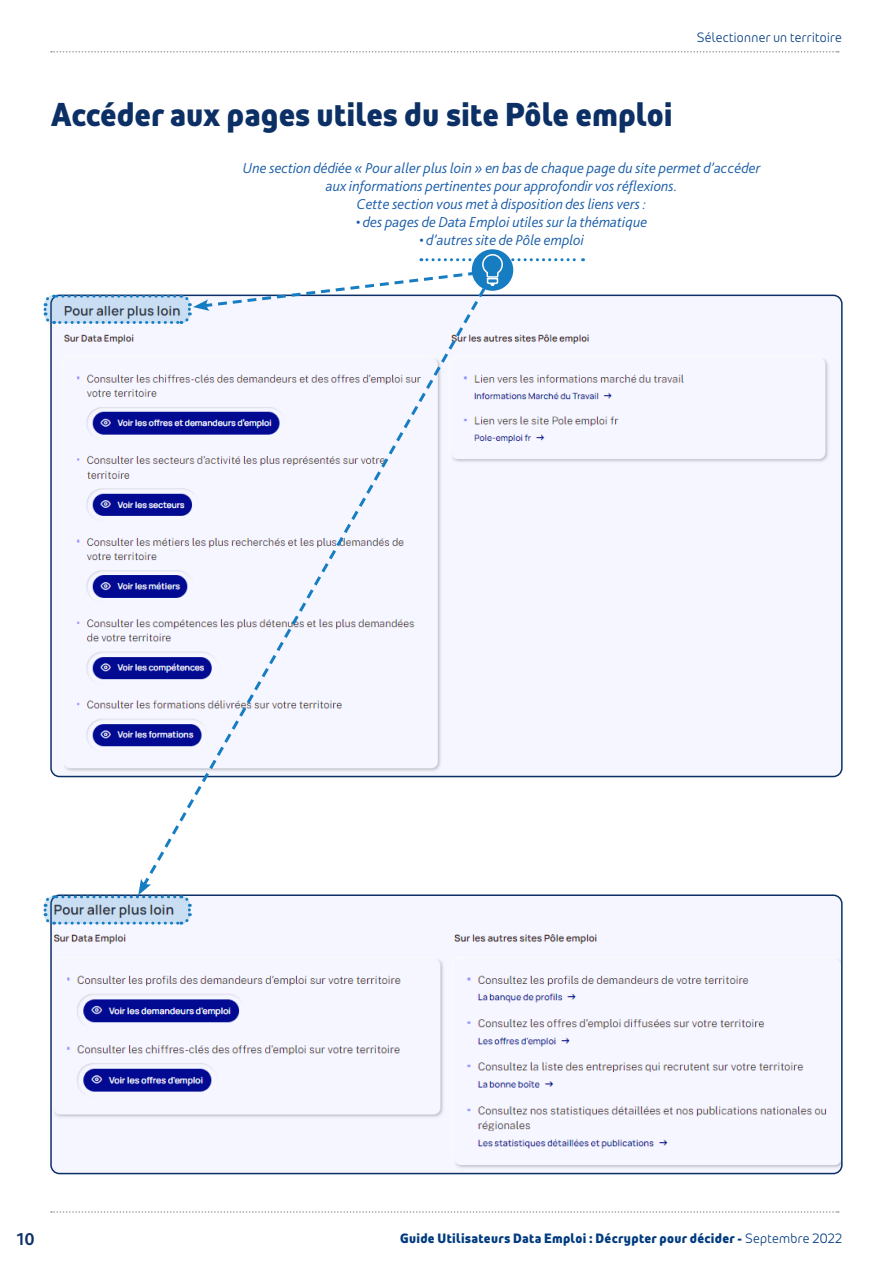
<style>
.page{position:relative;width:893px;height:1263px;background:#fff}
.page>*{position:absolute;margin:0;border:0;box-sizing:border-box;transform-origin:0 0}
.Sous-Titre_1{font:700 33px "Pole Emploi Pro";color:#0c3065}
.t1{font:700 18px "Bliss 2";color:#0c3065}
.t2{font:italic 300 15px/18px "Bliss 2";color:#185ca8;text-align:center}
.t3{font:700 13.5px "Pole Emploi Pro";letter-spacing:.02em;color:#013b7f}
.t4{font:300 13.5px "Pole Emploi Pro";letter-spacing:.025em;color:#013b7f}
.s1{font-weight:300}
</style>
<div class="page">
<svg style="left:51px;top:1211px;width:788px;height:2px"></svg>
<svg style="left:51px;top:51px;width:788px;height:2px"></svg>
<img style="left:51px;top:295px;width:791px;height:481px">
<img style="left:51px;top:897px;width:789px;height:276px">
<div style="left:50px;top:894px;width:793px;height:280px;border:2px solid #0c3065;border-radius:9px"></div>
<svg style="left:139px;top:326px;width:357px;height:552px"></svg>
<svg style="left:43px;top:878px;width:150px;height:48px"></svg>
<div style="left:472px;top:249px;width:41px;height:42px;background:#177dc2;border-radius:50%"></div>
<svg style="left:43px;top:253px;width:540px;height:73px"></svg>
<p class="t4" style="left:697px;top:27px;width:147px">Sélectionner un territoire</p>
<p class="Sous-Titre_1" style="left:51px;top:89px;width:623px">Accéder aux pages utiles du site Pôle emploi</p>
<p class="t2" style="left:243px;top:159px;width:519px">Une section dédiée « Pour aller plus loin » en bas de chaque page du site permet d’accéder aux informations pertinentes pour approfondir vos réflexions.<br>Cette section vous met à disposition des liens vers :</p>
<p class="t2" style="left:356px;top:213px;width:293px">• des pages de Data Emploi utiles sur la thématique</p>
<p class="t2" style="left:419px;top:231px;width:166px">• d’autres site de Pôle emploi</p>
<p class="t1" style="left:16px;top:1227px;width:20px">10</p>
<p class="t3" style="left:400px;top:1228px;width:443px">Guide Utilisateurs Data Emploi : Décrypter pour décider - <span class="s1">Septembre 2022</span></p>
</div>
